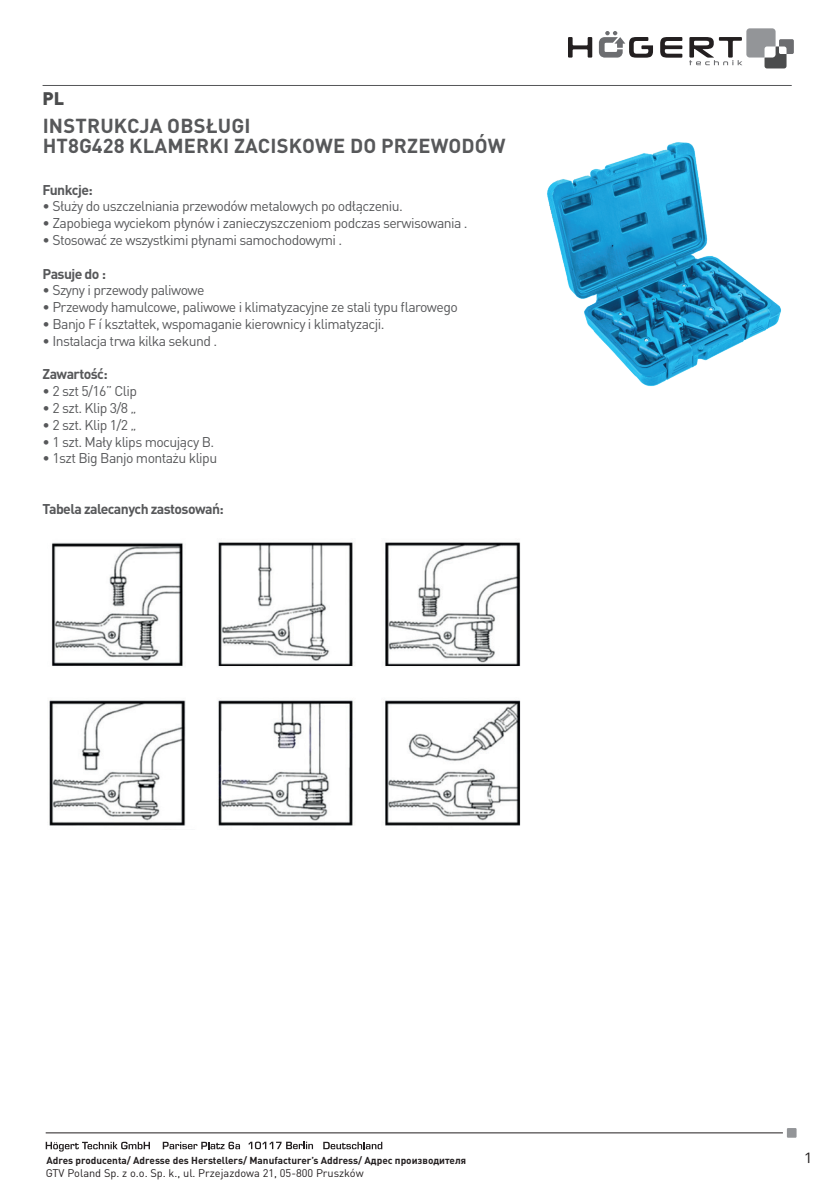
<style>
.page{position:relative;width:840px;height:1191px;background:#fff}
.page>*{position:absolute;margin:0;border:0;box-sizing:border-box;transform-origin:0 0}
.t1{font:700 20px/20px "DIN Pro";letter-spacing:.01em;color:#57585a}
.t2{font:900 18px "DIN Pro";color:#4b4c4d}
.t3{font:16px "Merel";color:#231f20}
.t4{font:14px "DIN Pro";letter-spacing:-.04em;color:#57585a}
.t5{font:700 14px "DIN Pro";letter-spacing:-.04em;color:#57585a}
.t6{font:11px "DIN Pro";color:#231f20}
.t7{font:700 10px "DIN Pro";color:#231f20}
</style>
<div class="page">
<svg style="left:568px;top:37px;width:24px;height:21px"></svg>
<svg style="left:660px;top:37px;width:22px;height:21px"></svg>
<svg style="left:598px;top:31px;width:54px;height:27px"></svg>
<svg style="left:689px;top:28px;width:104px;height:40px"></svg>
<svg style="left:46px;top:1141px;width:104px;height:10px"></svg>
<svg style="left:163px;top:1141px;width:77px;height:8px"></svg>
<svg style="left:248px;top:1141px;width:65px;height:8px"></svg>
<svg style="left:323px;top:1141px;width:59px;height:8px"></svg>
<svg style="left:786px;top:1128px;width:10px;height:9px"></svg>
<hr style="left:46px;top:1132px;width:736px;height:1px;background:#231f20">
<hr style="left:43px;top:85px;width:748px;height:1px;background:#57585a">
<img style="left:49px;top:542px;width:472px;height:288px">
<img style="left:547px;top:142px;width:234px;height:245px">
<div style="left:43px;top:668px;width:483px;height:24px;background:#fff"></div>
<p class="t2" style="left:43px;top:86px;width:23px">PL</p>
<h1 class="t1" style="left:43px;top:115px;width:464px">INSTRUKCJA OBSŁUGI<br>HT8G428 KLAMERKI ZACISKOWE DO PRZEWODÓW</h1>
<p class="t5" style="left:43px;top:180px;width:52px">Funkcje:</p>
<p class="t4" style="left:43px;top:197px;width:362px">• Służy do uszczelniania przewodów metalowych po odłączeniu.</p>
<p class="t4" style="left:43px;top:214px;width:426px">• Zapobiega wyciekom płynów i zanieczyszczeniom podczas serwisowania .</p>
<p class="t4" style="left:43px;top:230px;width:301px">• Stosować ze wszystkimi płynami samochodowymi .</p>
<p class="t5" style="left:43px;top:264px;width:65px">Pasuje do :</p>
<p class="t4" style="left:43px;top:281px;width:163px">• Szyny i przewody paliwowe</p>
<p class="t4" style="left:43px;top:298px;width:416px">• Przewody hamulcowe, paliwowe i klimatyzacyjne ze stali typu flarowego</p>
<p class="t4" style="left:43px;top:314px;width:343px">• Banjo F í kształtek, wspomaganie kierownicy i klimatyzacji.</p>
<p class="t4" style="left:43px;top:331px;width:176px">• Instalacja trwa kilka sekund .</p>
<p class="t5" style="left:43px;top:365px;width:67px">Zawartość:</p>
<p class="t4" style="left:43px;top:382px;width:96px">• 2 szt 5/16” Clip</p>
<p class="t4" style="left:43px;top:398px;width:95px">• 2 szt. Klip 3/8 „</p>
<p class="t4" style="left:43px;top:415px;width:95px">• 2 szt. Klip 1/2 „</p>
<p class="t4" style="left:43px;top:432px;width:173px">• 1 szt. Mały klips mocujący B.</p>
<p class="t4" style="left:43px;top:449px;width:176px">• 1szt Big Banjo montażu klipu</p>
<p class="t5" style="left:43px;top:499px;width:183px">Tabela zalecanych zastosowań:</p>
<p class="t7" style="left:46px;top:1153px;width:421px">Adres producenta/ Adresse des Herstellers/ Manufacturer’s Address/ Адрес производителя</p>
<p class="t3" style="left:804px;top:1145px;width:7px">1</p>
<p class="t6" style="left:46px;top:1165px;width:319px">GTV Poland Sp. z o.o. Sp. k., ul. Przejazdowa 21, 05-800 Pruszków</p>
</div>
